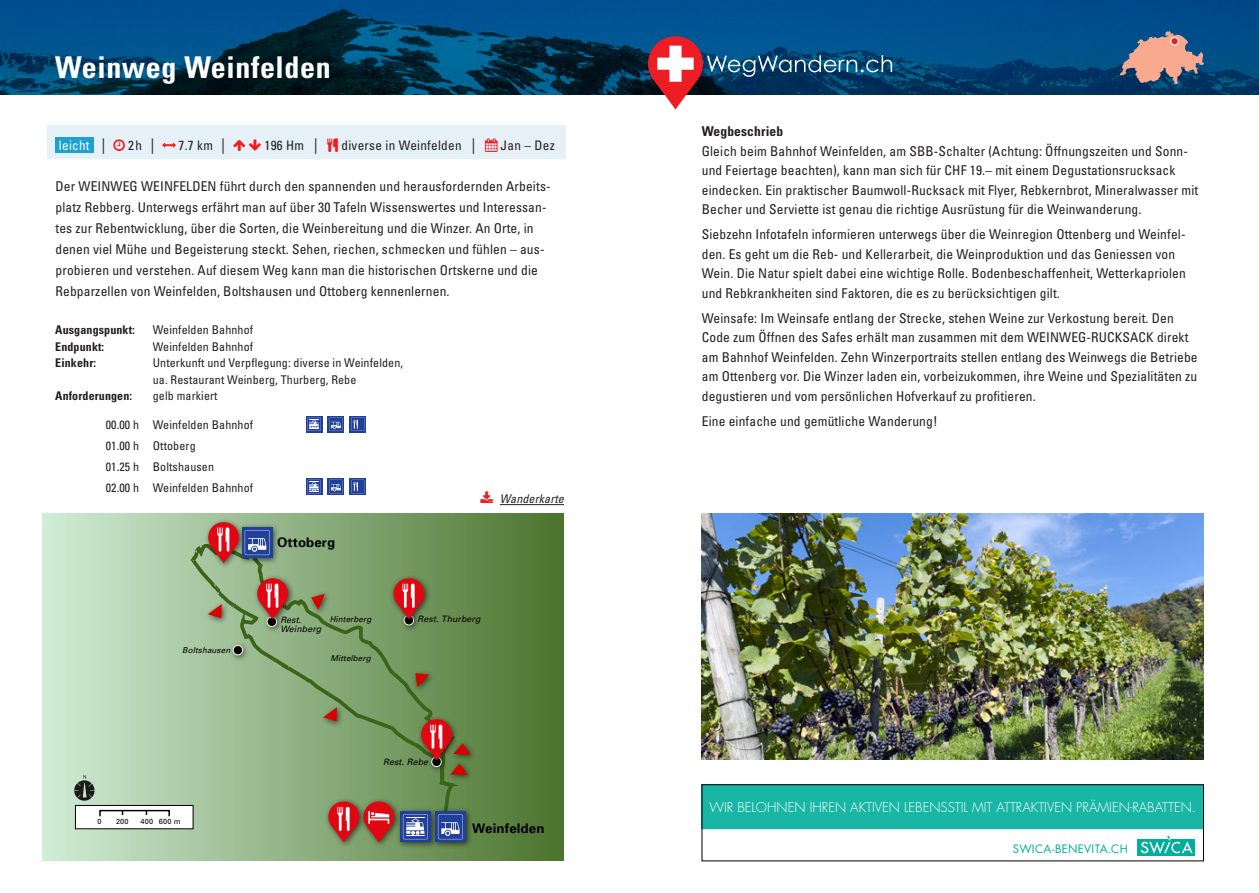
<style>
.page{position:relative;width:1259px;height:893px;background:#fff}
.page>*{position:absolute;margin:0;border:0;box-sizing:border-box;transform-origin:0 0}
.t1{font:700 condensed 30px "Univers";letter-spacing:.02em;color:#fff}
.t2{font:condensed 13.5px/19.5px "Univers";letter-spacing:.01em;color:#231f20}
.t3{font:700 condensed 13.5px "Univers";letter-spacing:.01em;color:#231f20}
.t4{font:300 13.2px "Futura Std";color:#fff}
.t5{font:condensed 13.2px "Univers";letter-spacing:.02em;color:#231f20}
.t6{font:700 13.2px "Univers";letter-spacing:.01em;color:#000}
.t7{font:condensed 13.2px "Univers";letter-spacing:.02em;color:#fff}
.t8{font:condensed 12px/20.7px "Univers";letter-spacing:.01em;color:#231f20}
.t9{font:700 condensed 12px "Univers";letter-spacing:.01em;color:#231f20}
.t10{font:italic condensed 12px "Univers";letter-spacing:.01em;color:#231f20}
.t11{font:11.4px "Futura Std";letter-spacing:.025em;color:#00ae9b}
.t12{font:italic 8.85px "Univers";letter-spacing:.01em;color:#000}
.t13{font:italic 8.1px "Univers";letter-spacing:.01em;color:#000}
.t14{font:7.35px "Univers";letter-spacing:.02em;color:#000}
.s1{font-family:"Minion Pro";font-stretch:normal;font-size:15.6px;color:#231f20}
.s2{font-family:"Minion Pro";font-stretch:normal;font-size:15.6px}
.s3{color:#ee1d23}
</style>
<div class="page">
<div style="left:43px;top:513px;width:521px;height:347px;background:linear-gradient(to right,#d1edd6,#4b742d)"></div>
<svg style="left:188px;top:534px;width:280px;height:309px;background:#87aa78"></svg>
<div style="left:204px;top:601px;width:25px;height:24px;background:#000;opacity:.6"></div>
<svg style="left:208px;top:604px;width:14px;height:14px"></svg>
<div style="left:320px;top:704px;width:24px;height:24px;background:#000;opacity:.6"></div>
<svg style="left:323px;top:707px;width:14px;height:14px"></svg>
<div style="left:411px;top:669px;width:24px;height:24px;background:#000;opacity:.6"></div>
<svg style="left:415px;top:673px;width:14px;height:14px"></svg>
<div style="left:447px;top:760px;width:27px;height:22px;background:#000;opacity:.6"></div>
<div style="left:450px;top:740px;width:27px;height:22px;background:#000;opacity:.6"></div>
<div style="left:75px;top:805px;width:118px;height:24px;background:#fff"></div>
<div style="left:75px;top:805px;width:118px;height:24px;border:1px solid #000"></div>
<svg style="left:99px;top:809px;width:71px;height:8px"></svg>
<div style="left:229px;top:641px;width:21px;height:21px;background:#000;opacity:.6"></div>
<div style="left:233px;top:645px;width:10px;height:10px;background:#000;border-radius:50%"></div>
<div style="left:233px;top:645px;width:10px;height:10px;border:1px solid #fff;border-radius:50%"></div>
<div style="left:263px;top:613px;width:21px;height:21px;background:#000;opacity:.6"></div>
<div style="left:267px;top:617px;width:10px;height:10px;border:1px solid #fff;border-radius:50%"></div>
<div style="left:400px;top:611px;width:21px;height:21px;background:#000;opacity:.6"></div>
<div style="left:308px;top:590px;width:23px;height:26px;background:#000;opacity:.6"></div>
<svg style="left:311px;top:594px;width:14px;height:16px"></svg>
<svg style="left:74px;top:775px;width:21px;height:26px"></svg>
<div style="left:359px;top:797px;width:42px;height:52px;background:#000;opacity:.6"></div>
<div style="left:324px;top:797px;width:42px;height:52px;background:#000;opacity:.6"></div>
<svg style="left:328px;top:801px;width:66px;height:41px;background:#b85348"></svg>
<div style="left:204px;top:518px;width:42px;height:51px;background:#000;opacity:.6"></div>
<svg style="left:208px;top:522px;width:31px;height:41px"></svg>
<div style="left:389px;top:574px;width:42px;height:52px;background:#000;opacity:.6"></div>
<svg style="left:393px;top:578px;width:31px;height:41px"></svg>
<div style="left:253px;top:574px;width:42px;height:52px;background:#000;opacity:.6"></div>
<svg style="left:257px;top:578px;width:31px;height:41px"></svg>
<div style="left:417px;top:715px;width:42px;height:52px;background:#000;opacity:.6"></div>
<svg style="left:421px;top:719px;width:50px;height:56px;background:#8d5e3e"></svg>
<div style="left:238px;top:523px;width:41px;height:42px;background:#000;opacity:.6"></div>
<svg style="left:242px;top:527px;width:30px;height:31px"></svg>
<svg style="left:245px;top:530px;width:25px;height:25px"></svg>
<div style="left:396px;top:807px;width:41px;height:42px;background:#000;opacity:.6"></div>
<svg style="left:400px;top:812px;width:30px;height:30px"></svg>
<svg style="left:403px;top:814px;width:25px;height:25px"></svg>
<div style="left:431px;top:807px;width:42px;height:42px;background:#000;opacity:.6"></div>
<div style="left:435px;top:812px;width:30px;height:30px;background:linear-gradient(to right,#24429a,#203f98)"></div>
<svg style="left:438px;top:814px;width:25px;height:25px"></svg>
<img style="left:702px;top:513px;width:501px;height:246px">
<hr style="left:500px;top:504px;width:64px;height:1px;background:#231f20">
<div style="left:704px;top:786px;width:497px;height:43px;background:#1ab6a5"></div>
<svg style="left:1138px;top:839px;width:57px;height:16px"></svg>
<svg style="left:1140px;top:836px;width:52px;height:17px"></svg>
<div style="left:702px;top:784px;width:501px;height:77px;border:1px solid #000"></div>
<svg style="left:0;top:0;width:1259px;height:95px;background:#004372"></svg>
<div style="left:306px;top:416px;width:16px;height:16px;background:#214099"></div>
<svg style="left:307px;top:417px;width:14px;height:14px"></svg>
<div style="left:328px;top:416px;width:16px;height:16px;background:#214099"></div>
<svg style="left:329px;top:417px;width:14px;height:14px"></svg>
<svg style="left:350px;top:416px;width:16px;height:16px"></svg>
<svg style="left:351px;top:417px;width:13px;height:14px"></svg>
<svg style="left:306px;top:478px;width:16px;height:17px"></svg>
<svg style="left:307px;top:480px;width:14px;height:13px"></svg>
<svg style="left:328px;top:478px;width:16px;height:17px"></svg>
<svg style="left:329px;top:480px;width:14px;height:13px"></svg>
<svg style="left:350px;top:478px;width:16px;height:17px"></svg>
<svg style="left:351px;top:480px;width:13px;height:13px"></svg>
<div style="left:47px;top:125px;width:518px;height:34px;background:#e6f0f7"></div>
<div style="left:55px;top:137px;width:38px;height:15px;background:#1ca1d2"></div>
<img style="left:1121px;top:31px;width:82px;height:53px">
<div style="left:1170px;top:38px;width:8px;height:7px;background:#ee1d23;border-radius:50%"></div>
<div style="left:1170px;top:37px;width:8px;height:8px;border:1px solid #fff;border-radius:50%"></div>
<svg style="left:648px;top:36px;width:244px;height:73px"></svg>
<h1 class="t1" style="left:55px;top:49px;width:277px">Weinweg Weinfelden</h1>
<p class="t7" style="left:59px;top:137px;width:48px">leicht <span class="s1">|</span></p>
<p class="t5" style="left:128px;top:137px;width:28px">2h <span class="s2">|</span></p>
<p class="t5" style="left:179px;top:137px;width:48px">7.7 km <span class="s2">|</span></p>
<p class="t5" style="left:265px;top:137px;width:55px">196 Hm <span class="s2">|</span></p>
<p class="t5" style="left:341px;top:137px;width:215px">diverse in Weinfelden <span class="s2">|</span> <span class="s3">▲</span> Jan – Dez</p>
<p class="t2" style="left:55px;top:175px;width:496px;line-height:21px">Der WEINWEG WEINFELDEN führt durch den spannenden und herausfordernden Arbeits&shy;platz Rebberg. Unterwegs erfährt man auf über 30 Tafeln Wissenswertes und Interessan&shy;tes zur Rebentwicklung, über die Sorten, die Weinbereitung und die Winzer. An Orte, in denen viel Mühe und Begeisterung steckt. Sehen, riechen, schmecken und fühlen – aus&shy;probieren und verstehen. Auf diesem Weg kann man die historischen Ortskerne und die Rebparzellen von Weinfelden, Boltshausen und Ottoberg kennenlernen.</p>
<p class="t9" style="left:55px;top:322px;width:81px">Ausgangspunkt:</p>
<p class="t8" style="left:153px;top:319px;width:102px">Weinfelden Bahnhof</p>
<p class="t9" style="left:55px;top:339px;width:50px">Endpunkt:</p>
<p class="t8" style="left:153px;top:336px;width:102px">Weinfelden Bahnhof</p>
<p class="t9" style="left:55px;top:355px;width:42px">Einkehr:</p>
<p class="t8" style="left:153px;top:354px;width:252px;line-height:16.5px">Unterkunft und Verpflegung: diverse in Weinfelden, ua. Restaurant Weinberg, Thurberg, Rebe</p>
<p class="t9" style="left:55px;top:388px;width:78px">Anforderungen:</p>
<p class="t8" style="left:153px;top:385px;width:66px">gelb markiert</p>
<p class="t8" style="left:106px;top:415px;width:149px">00.00 h Weinfelden Bahnhof<br>01.00 h Ottoberg<br>01.25 h Boltshausen<br>02.00 h Weinfelden Bahnhof</p>
<p class="t13" style="left:182px;top:645px;width:49px">Boltshausen</p>
<p class="t14" style="left:98px;top:817px;width:6px">0</p>
<p class="t14" style="left:116px;top:817px;width:14px">200</p>
<p class="t14" style="left:141px;top:817px;width:42px">400 600 m</p>
<p class="t6" style="left:277px;top:534px;width:60px">Ottoberg</p>
<p class="t12" style="left:280px;top:615px;width:22px">Rest.</p>
<p class="t13" style="left:330px;top:614px;width:43px">Hinterberg</p>
<p class="t12" style="left:280px;top:624px;width:42px">Weinberg</p>
<p class="t13" style="left:330px;top:653px;width:42px">Mittelberg</p>
<p class="t10" style="left:500px;top:492px;width:66px">Wanderkarte</p>
<p class="t12" style="left:417px;top:614px;width:64px">Rest. Thurberg</p>
<p class="t12" style="left:383px;top:757px;width:46px">Rest. Rebe</p>
<p class="t6" style="left:472px;top:820px;width:74px">Weinfelden</p>
<p class="t3" style="left:702px;top:123px;width:83px">Wegbeschrieb</p>
<p class="t2" style="left:702px;top:141px;width:498px">Gleich beim Bahnhof Weinfelden, am SBB-Schalter (Achtung: Öffnungszeiten und Sonn&shy;und Feiertage beachten), kann man sich für CHF 19.– mit einem Degustationsrucksack eindecken. Ein praktischer Baumwoll-Rucksack mit Flyer, Rebkernbrot, Mineralwasser mit Becher und Serviette ist genau die richtige Ausrüstung für die Weinwanderung.</p>
<p class="t2" style="left:702px;top:224px;width:485px">Siebzehn Infotafeln informieren unterwegs über die Weinregion Ottenberg und Weinfel&shy;den. Es geht um die Reb- und Kellerarbeit, die Weinproduktion und das Geniessen von Wein. Die Natur spielt dabei eine wichtige Rolle. Bodenbeschaffenheit, Wetterkapriolen und Rebkrankheiten sind Faktoren, die es zu berücksichtigen gilt.</p>
<p class="t2" style="left:702px;top:308px;width:497px">Weinsafe: Im Weinsafe entlang der Strecke, stehen Weine zur Verkostung bereit. Den Code zum Öffnen des Safes erhält man zusammen mit dem WEINWEG-RUCKSACK direkt am Bahnhof Weinfelden. Zehn Winzerportraits stellen entlang des Weinwegs die Betriebe am Ottenberg vor. Die Winzer laden ein, vorbeizukommen, ihre Weine und Spezialitäten zu degustieren und vom persönlichen Hofverkauf zu profitieren.</p>
<p class="t2" style="left:702px;top:411px;width:237px">Eine einfache und gemütliche Wanderung!</p>
<p class="t4" style="left:709px;top:799px;width:488px">WIR BELOHNEN IHREN AKTIVEN LEBENSSTIL MIT ATTRAKTIVEN PRÄMIEN-RABATTEN.</p>
<p class="t11" style="left:1013px;top:842px;width:116px">SWICA-BENEVITA.CH</p>
</div>
